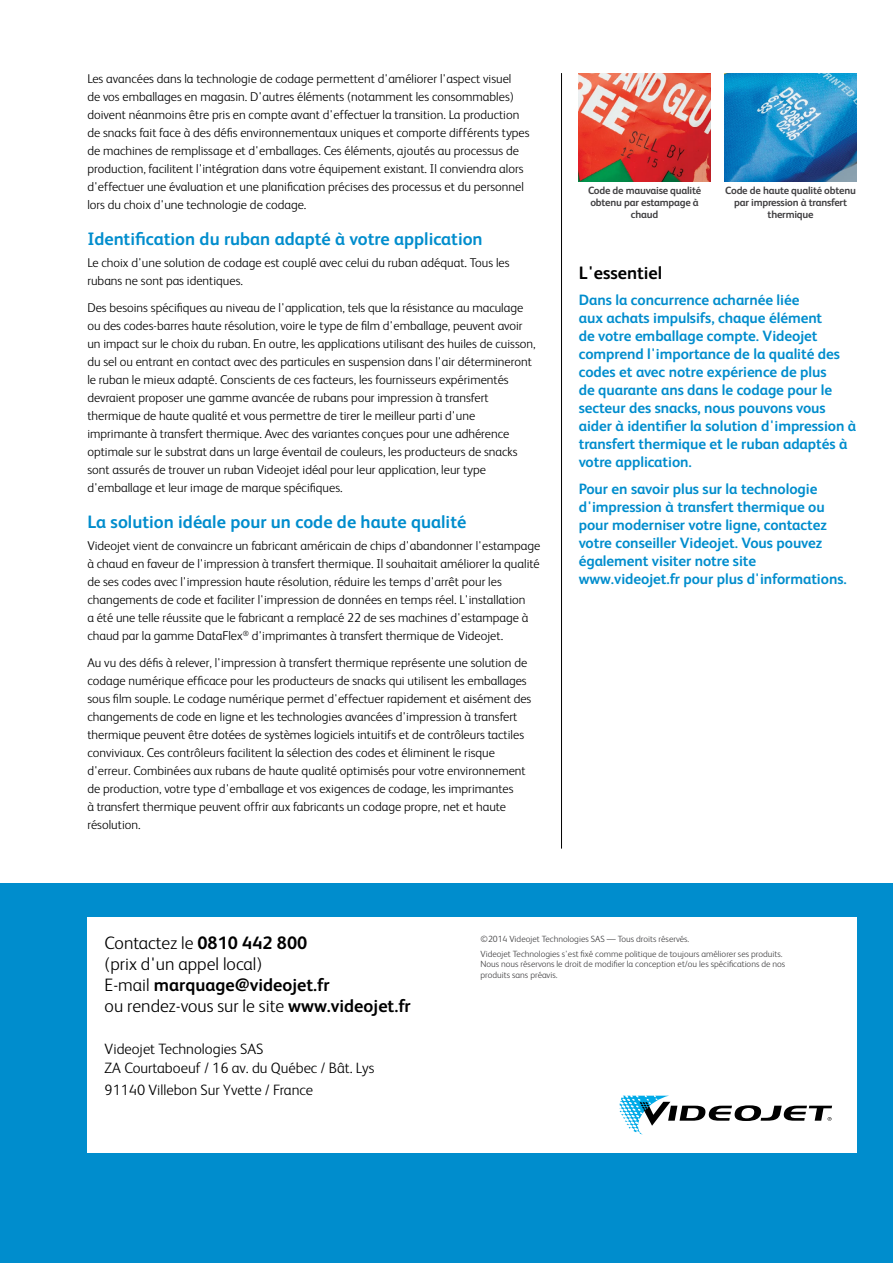
<style>
.page{position:relative;width:893px;height:1263px;background:#fff}
.page>*{position:absolute;margin:0;border:0;box-sizing:border-box;transform-origin:0 0}
.t1{font:300 18px/21px "FS Albert";color:#000}
.t2{font:700 18px "FS Albert";color:#008dcd}
.t3{font:700 18px "FS Albert";color:#000}
.t4{font:700 15px/18px "FS Albert";letter-spacing:-.005em;color:#008dcd}
.t5{font:300 15px/19.5px "FS Albert";color:#000}
.t6{font:300 12.75px/18px "FS Albert";color:#000}
.t7{font:700 10.5px/12px "FS Albert";letter-spacing:-.02em;color:#414042;text-align:center}
.t8{font:300 9px/14.7px "FS Albert";color:#414042}
.s1{font-weight:700}
</style>
<div class="page">
<div style="left:0;top:883px;width:893px;height:380px;background:#008dcd"></div>
<div style="left:87px;top:918px;width:769px;height:235px;background:#fff"></div>
<svg style="left:619px;top:1096px;width:213px;height:38px"></svg>
<hr style="left:561px;top:73px;width:1px;height:775px;background:#000">
<img style="left:579px;top:73px;width:131px;height:108px">
<img style="left:725px;top:73px;width:131px;height:108px">
<p class="t6" style="left:87px;top:70px;width:444px">Les avancées dans la technologie de codage permettent d'améliorer l'aspect visuel<br>de vos emballages en magasin. D'autres éléments (notamment les consommables) doivent néanmoins être pris en compte avant d'effectuer la transition. La production de snacks fait face à des défis environnementaux uniques et comporte différents types de machines de remplissage et d'emballages. Ces éléments, ajoutés au processus de production, facilitent l'intégration dans votre équipement existant. Il conviendra alors d'effectuer une évaluation et une planification précises des processus et du personnel lors du choix d'une technologie de codage.</p>
<h1 class="t2" style="left:87px;top:228px;width:397px">Identification du ruban adapté à votre application</h1>
<p class="t6" style="left:87px;top:254px;width:424px">Le choix d'une solution de codage est couplé avec celui du ruban adéquat. Tous les rubans ne sont pas identiques.</p>
<p class="t6" style="left:87px;top:298px;width:450px">Des besoins spécifiques au niveau de l'application, tels que la résistance au maculage ou des codes-barres haute résolution, voire le type de film d'emballage, peuvent avoir un impact sur le choix du ruban. En outre, les applications utilisant des huiles de cuisson, du sel ou entrant en contact avec des particules en suspension dans l'air détermineront le ruban le mieux adapté. Conscients de ces facteurs, les fournisseurs expérimentés devraient proposer une gamme avancée de rubans pour impression à transfert thermique de haute qualité et vous permettre de tirer le meilleur parti d'une imprimante à transfert thermique. Avec des variantes conçues pour une adhérence optimale sur le substrat dans un large éventail de couleurs, les producteurs de snacks sont assurés de trouver un ruban Videojet idéal pour leur application, leur type d'emballage et leur image de marque spécifiques.</p>
<h1 class="t2" style="left:87px;top:511px;width:380px">La solution idéale pour un code de haute qualité</h1>
<p class="t6" style="left:87px;top:537px;width:454px">Videojet vient de convaincre un fabricant américain de chips d'abandonner l'estampage à chaud en faveur de l'impression à transfert thermique. Il souhaitait améliorer la qualité de ses codes avec l'impression haute résolution, réduire les temps d'arrêt pour les changements de code et faciliter l'impression de données en temps réel. L'installation<br>a été une telle réussite que le fabricant a remplacé 22 de ses machines d'estampage à chaud par la gamme DataFlex<sup>®</sup> d'imprimantes à transfert thermique de Videojet.</p>
<p class="t6" style="left:87px;top:653px;width:445px">Au vu des défis à relever, l'impression à transfert thermique représente une solution de codage numérique efficace pour les producteurs de snacks qui utilisent les emballages sous film souple. Le codage numérique permet d'effectuer rapidement et aisément des changements de code en ligne et les technologies avancées d'impression à transfert thermique peuvent être dotées de systèmes logiciels intuitifs et de contrôleurs tactiles conviviaux. Ces contrôleurs facilitent la sélection des codes et éliminent le risque d'erreur. Combinées aux rubans de haute qualité optimisés pour votre environnement de production, votre type d'emballage et vos exigences de codage, les imprimantes<br>à transfert thermique peuvent offrir aux fabricants un codage propre, net et haute résolution.</p>
<p class="t7" style="left:588px;top:184px;width:115px">Code de mauvaise qualité obtenu par estampage à chaud</p>
<p class="t7" style="left:725px;top:184px;width:132px">Code de haute qualité obtenu par impression à transfert thermique</p>
<h1 class="t3" style="left:579px;top:262px;width:85px">L'essentiel</h1>
<p class="t4" style="left:579px;top:291px;width:279px">Dans la concurrence acharnée liée<br>aux achats impulsifs, chaque élément<br>de votre emballage compte. Videojet comprend l'importance de la qualité des codes et avec notre expérience de plus<br>de quarante ans dans le codage pour le secteur des snacks, nous pouvons vous aider à identifier la solution d'impression à transfert thermique et le ruban adaptés à votre application.</p>
<p class="t4" style="left:579px;top:480px;width:269px">Pour en savoir plus sur la technologie d'impression à transfert thermique ou pour moderniser votre ligne, contactez votre conseiller Videojet. Vous pouvez également visiter notre site www.videojet.fr pour plus d'informations.</p>
<h1 class="t1" style="left:105px;top:932px;width:308px">Contactez le <span class="s1">0810 442 800<br></span>(prix d'un appel local)<br>E-mail <span class="s1">marquage@videojet.fr<br></span>ou rendez-vous sur le site <span class="s1">www.videojet.fr</span></h1>
<p class="t5" style="left:105px;top:1038px;width:271px">Videojet Technologies SAS<br>ZA Courtaboeuf / 16 av. du Québec / Bât. Lys</p>
<p class="t5" style="left:105px;top:1080px;width:210px">91140 Villebon Sur Yvette / France</p>
<p class="t8" style="left:480px;top:931px;width:304px">©2014 Videojet Technologies SAS — Tous droits réservés.<br>Videojet Technologies s'est fixé comme politique de toujours améliorer ses produits.</p>
<p class="t8" style="left:480px;top:959px;width:306px;line-height:10.5px">Nous nous réservons le droit de modifier la conception et/ou les spécifications de nos produits sans préavis.</p>
</div>
